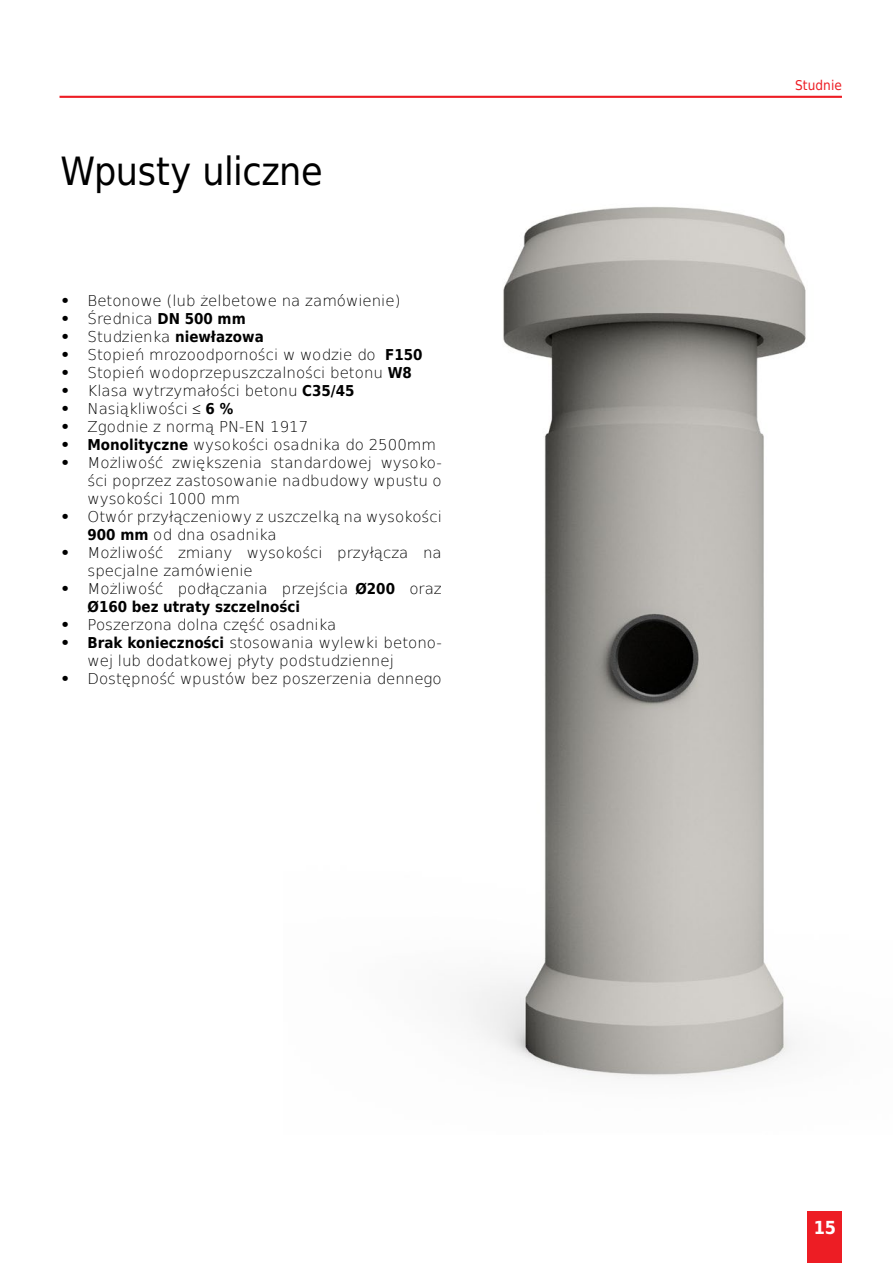
<style>
.page{position:relative;width:893px;height:1263px;background:#fff}
.page>*{position:absolute;margin:0;border:0;box-sizing:border-box;transform-origin:0 0}
.t1{font:39px "DejaVu Sans Condensed";letter-spacing:-.01em;color:#000}
.t2{font:700 18px "DejaVu Sans Condensed";color:#fff}
.t3{font:200 15px/18px "DejaVu Sans";color:#000}
.t4{font:700 15px "DejaVu Sans Condensed";color:#000}
.t5{font:13.5px "DejaVu Sans Condensed";letter-spacing:.005em;color:#ed1d24}
.s1{font-weight:700}
.s2{font-family:"DejaVu Sans Condensed";font-weight:700}
</style>
<div class="page">
<img style="left:467px;top:207px;width:339px;height:872px">
<div style="left:808px;top:1212px;width:34px;height:51px;background:#ed1d24"></div>
<hr style="left:60px;top:96px;width:782px;height:2px;background:#ed1d24">
<h1 class="t1" style="left:61px;top:139px;width:264px">Wpusty uliczne</h1>
<p class="t3" style="left:61px;top:291px;width:341px"><span class="s1">•</span> Betonowe (lub żelbetowe na zamówienie)</p>
<p class="t3" style="left:61px;top:309px;width:187px"><span class="s1">•</span> Średnica <span class="s2">DN 500 mm</span></p>
<p class="t3" style="left:61px;top:327px;width:205px"><span class="s1">•</span> Studzienka <span class="s2">niewłazowa</span></p>
<p class="t3" style="left:61px;top:345px;width:364px"><span class="s1">•</span> Stopień mrozoodporności w wodzie do <span class="s2">F150</span></p>
<p class="t3" style="left:61px;top:363px;width:353px"><span class="s1">•</span> Stopień wodoprzepuszczalności betonu <span class="s2">W8</span></p>
<p class="t3" style="left:61px;top:381px;width:296px"><span class="s1">•</span> Klasa wytrzymałości betonu <span class="s2">C35/45</span></p>
<p class="t3" style="left:61px;top:399px;width:174px"><span class="s1">•</span> Nasiąkliwości ≤ <span class="s2">6 %</span></p>
<p class="t3" style="left:61px;top:417px;width:249px"><span class="s1">•</span> Zgodnie z normą PN-EN 1917</p>
<p class="t3" style="left:61px;top:435px;width:377px"><span class="s1">•</span> <span class="s2">Monolityczne</span> wysokości osadnika do 2500mm</p>
<p class="t3" style="left:88px;top:453px;width:356px;text-align:justify;text-indent:-27px"><span class="s1">•</span> Możliwość zwiększenia standardowej wysoko&shy;ści poprzez zastosowanie nadbudowy wpustu o wysokości 1000 mm</p>
<p class="t3" style="left:88px;top:507px;width:356px;text-indent:-27px"><span class="s1">•</span> Otwór przyłączeniowy z uszczelką na wysokości<br><span class="s2">900 mm</span> od dna osadnika</p>
<p class="t3" style="left:88px;top:543px;width:356px;text-indent:-27px"><span class="s1">•</span> Możliwość zmiany wysokości przyłącza na specjalne zamówienie</p>
<p class="t3" style="left:61px;top:579px;width:383px"><span class="s1">•</span> Możliwość podłączania przejścia <span class="s2">Ø200</span> oraz</p>
<p class="t4" style="left:88px;top:594px;width:214px">Ø160 bez utraty szczelności</p>
<p class="t3" style="left:61px;top:615px;width:277px"><span class="s1">•</span> Poszerzona dolna część osadnika</p>
<p class="t3" style="left:88px;top:633px;width:356px;text-indent:-27px"><span class="s1">•</span> <span class="s2">Brak konieczności</span> stosowania wylewki betono&shy;wej lub dodatkowej płyty podstudziennej</p>
<p class="t3" style="left:61px;top:669px;width:383px"><span class="s1">•</span> Dostępność wpustów bez poszerzenia dennego</p>
<p class="t5" style="left:795px;top:75px;width:48px">Studnie</p>
<p class="t2" style="left:814px;top:1213px;width:24px">15</p>
</div>
